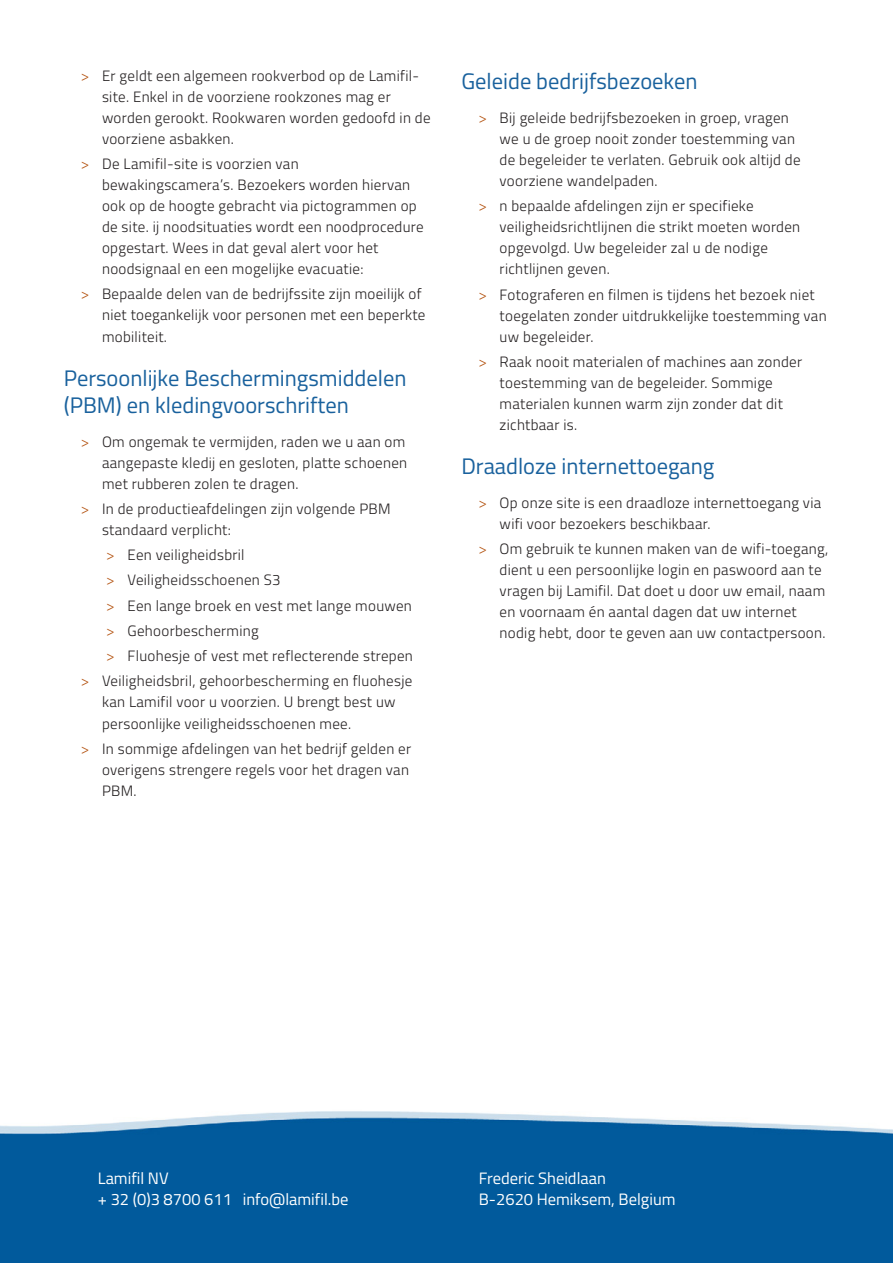
<style>
.page{position:relative;width:893px;height:1263px;background:#fff}
.page>*{position:absolute;margin:0;border:0;box-sizing:border-box;transform-origin:0 0}
.Titel{font:22.5px/27px "Titillium Web";color:#19619d}
.t1{font:16.5px "Titillium Web";color:#fff}
.t2{font:300 15px/21px "Titillium Web";letter-spacing:.02em;color:#231f20}
.s1{color:#b45412}
</style>
<div class="page">
<img style="left:0;top:1111px;width:893px;height:152px">
<p class="t2" style="left:102px;top:64px;width:330px;text-indent:-21px"><span class="s1">&gt;</span> Er geldt een algemeen rookverbod op de Lamifil&shy;site. Enkel in de voorziene rookzones mag er worden gerookt. Rookwaren worden gedoofd in de voorziene asbakken.</p>
<p class="t2" style="left:102px;top:153px;width:323px;text-indent:-21px"><span class="s1">&gt;</span> De Lamifil-site is voorzien van bewakingscamera’s. Bezoekers worden hiervan ook op de hoogte gebracht via pictogrammen op de site. ij noodsituaties wordt een noodprocedure opgestart. Wees in dat geval alert voor het noodsignaal en een mogelijke evacuatie:</p>
<p class="t2" style="left:102px;top:283px;width:325px;text-indent:-21px"><span class="s1">&gt;</span> Bepaalde delen van de bedrijfssite zijn moeilijk of niet toegankelijk voor personen met een beperkte mobiliteit.</p>
<p class="Titel" style="left:64px;top:363px;width:344px">Persoonlijke Beschermingsmiddelen (PBM) en kledingvoorschriften</p>
<p class="t2" style="left:102px;top:430px;width:307px;text-indent:-21px"><span class="s1">&gt;</span> Om ongemak te vermijden, raden we u aan om aangepaste kledij en gesloten, platte schoenen met rubberen zolen te dragen.</p>
<p class="t2" style="left:102px;top:497px;width:290px;text-indent:-21px"><span class="s1">&gt;</span> In de productieafdelingen zijn volgende PBM standaard verplicht:</p>
<p class="t2" style="left:106px;top:544px;width:140px"><span class="s1">&gt;</span> Een veiligheidsbril</p>
<p class="t2" style="left:106px;top:569px;width:176px"><span class="s1">&gt;</span> Veiligheidsschoenen S3</p>
<p class="t2" style="left:106px;top:594px;width:307px"><span class="s1">&gt;</span> Een lange broek en vest met lange mouwen</p>
<p class="t2" style="left:106px;top:619px;width:154px"><span class="s1">&gt;</span> Gehoorbescherming</p>
<p class="t2" style="left:106px;top:645px;width:308px"><span class="s1">&gt;</span> Fluohesje of vest met reflecterende strepen</p>
<p class="t2" style="left:102px;top:670px;width:312px;text-indent:-21px"><span class="s1">&gt;</span> Veiligheidsbril, gehoorbescherming en fluohesje kan Lamifil voor u voorzien. U brengt best uw persoonlijke veiligheidsschoenen mee.</p>
<p class="t2" style="left:102px;top:737px;width:311px;text-indent:-21px"><span class="s1">&gt;</span> In sommige afdelingen van het bedrijf gelden er overigens strengere regels voor het dragen van<br>PBM.</p>
<p class="Titel" style="left:461px;top:67px;width:238px">Geleide bedrijfsbezoeken</p>
<p class="t2" style="left:500px;top:107px;width:302px;text-indent:-21px"><span class="s1">&gt;</span> Bij geleide bedrijfsbezoeken in groep, vragen we u de groep nooit zonder toestemming van de begeleider te verlaten. Gebruik ook altijd de voorziene wandelpaden.</p>
<p class="t2" style="left:500px;top:195px;width:302px;text-indent:-21px"><span class="s1">&gt;</span> n bepaalde afdelingen zijn er specifieke veiligheidsrichtlijnen die strikt moeten worden opgevolgd. Uw begeleider zal u de nodige richtlijnen geven.</p>
<p class="t2" style="left:500px;top:283px;width:329px;text-indent:-21px"><span class="s1">&gt;</span> Fotograferen en filmen is tijdens het bezoek niet toegelaten zonder uitdrukkelijke toestemming van uw begeleider.</p>
<p class="t2" style="left:500px;top:350px;width:304px;text-indent:-21px"><span class="s1">&gt;</span> Raak nooit materialen of machines aan zonder toestemming van de begeleider. Sommige materialen kunnen warm zijn zonder dat dit zichtbaar is.</p>
<p class="Titel" style="left:461px;top:451px;width:255px">Draadloze internettoegang</p>
<p class="t2" style="left:500px;top:491px;width:323px;text-indent:-21px"><span class="s1">&gt;</span> Op onze site is een draadloze internettoegang via wifi voor bezoekers beschikbaar.</p>
<p class="t2" style="left:500px;top:537px;width:330px;text-indent:-21px"><span class="s1">&gt;</span> Om gebruik te kunnen maken van de wifi-toegang, dient u een persoonlijke login en paswoord aan te vragen bij Lamifil. Dat doet u door uw email, naam en voornaam én aantal dagen dat uw internet nodig hebt, door te geven aan uw contactpersoon.</p>
<p class="t1" style="left:98px;top:1166px;width:72px">Lamifil NV</p>
<p class="t1" style="left:98px;top:1187px;width:252px">+ 32 (0)3 8700 611 info@lamifil.be</p>
<p class="t1" style="left:479px;top:1166px;width:129px">Frederic Sheidlaan</p>
<p class="t1" style="left:479px;top:1187px;width:198px">B-2620 Hemiksem, Belgium</p>
</div>
